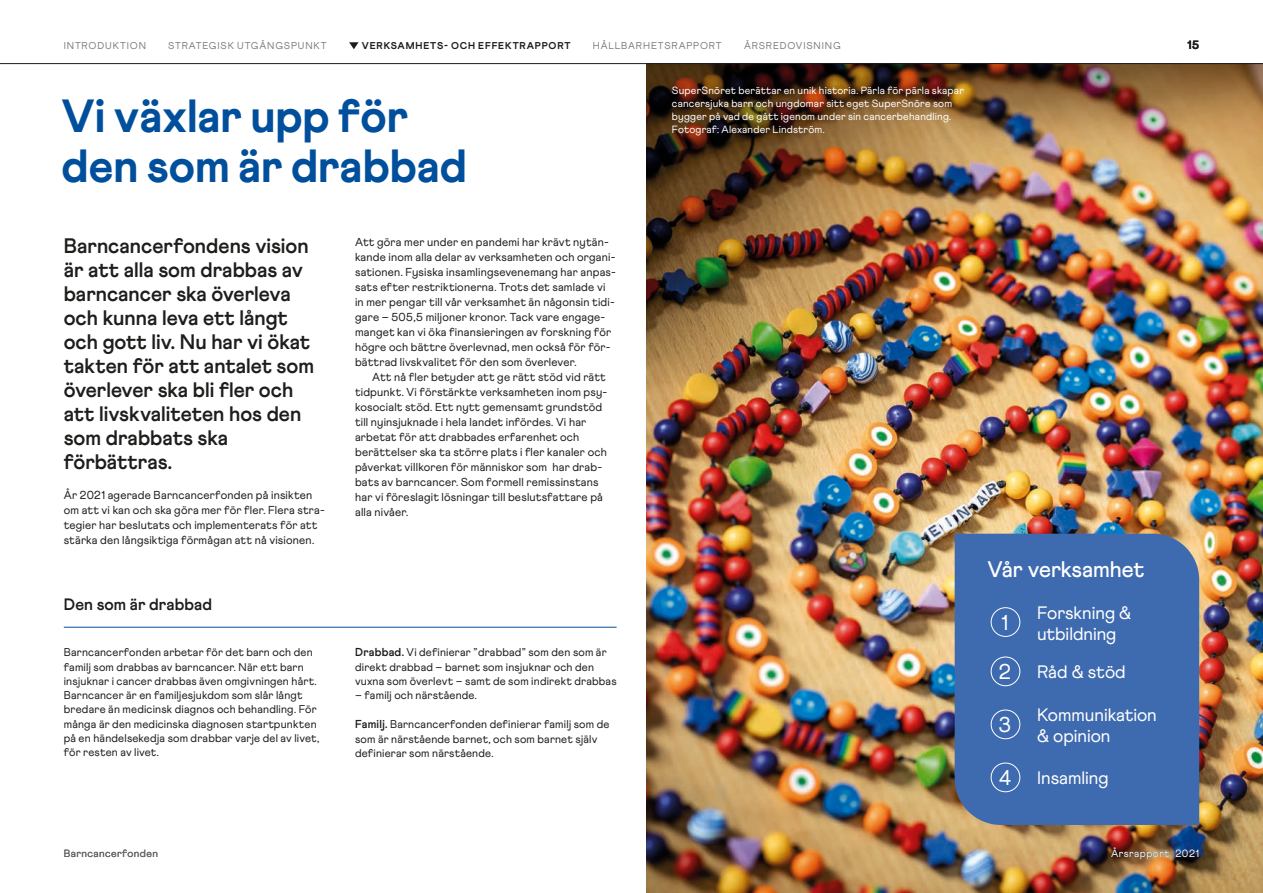
<style>
.page{position:relative;width:1263px;height:893px;background:#fff}
.page>*{position:absolute;margin:0;border:0;box-sizing:border-box;transform-origin:0 0}
._2021_Rubrik_1_Bold{font:800 46.5px/49.5px "Athletics";color:#004f9c}
.Underrubrik_fakta{font:500 22.5px "Athletics";letter-spacing:-.005em;color:#fff}
.t1{font:21.45px "Athletics";color:#fff}
._2021_Introduktionst{font:700 21px/24px "Athletics";color:#1d1d1b}
.Brödtext{font:18px/21px "Athletics";letter-spacing:-.005em;color:#fff}
._2021_faktarubrik_m{font:700 16.5px "Athletics";letter-spacing:.005em;color:#1d1d1b}
.sidnummer{font:800 12px "Athletics";color:#1d1d1b}
.Brödtext-2{font:11.55px/15px "Athletics";letter-spacing:.015em;color:#1d1d1b}
.Brödtext_indrag{font:11.55px/15px "Athletics";letter-spacing:.015em;color:#1d1d1b}
.Fakta_brödtext{font:11.25px/14.2px "Athletics";letter-spacing:.015em;color:#1d1d1b}
.bildtext{font:10.5px/12.9px "Athletics";letter-spacing:.02em;color:#fff}
.footer_vänster{font:10.5px "Athletics";letter-spacing:.04em;color:#646463}
.footer_höger{font:10.5px "Athletics";letter-spacing:.04em;color:#fff}
.t2{font:9.9px "Athletics";letter-spacing:.085em;color:#7c7c7c}
.t3{font:800 9.9px "Athletics";letter-spacing:.08em;color:#1d1d1b}
.s1{font-weight:700;font-size:11.55px}
</style>
<div class="page">
<img style="left:646px;top:64px;width:617px;height:829px">
<div style="left:955px;top:534px;width:244px;height:291px;background:#3e6aaf"></div>
<div style="left:991px;top:607px;width:29px;height:30px;border:1px solid #fff;border-radius:50%"></div>
<div style="left:991px;top:657px;width:29px;height:29px;border:1px solid #fff;border-radius:50%"></div>
<div style="left:991px;top:710px;width:29px;height:29px;border:1px solid #fff;border-radius:50%"></div>
<div style="left:991px;top:763px;width:29px;height:29px;border:1px solid #fff;border-radius:50%"></div>
<hr style="left:64px;top:627px;width:553px;height:1px;background:#004f9c">
<hr style="left:0;top:63px;width:1263px;height:1px;background:#1d1d1b">
<svg style="left:349px;top:42px;width:10px;height:7px"></svg>
<p class="t2" style="left:64px;top:40px;width:84px">INTRODUKTION</p>
<p class="t2" style="left:168px;top:40px;width:160px">STRATEGISK UTGÅNGSPUNKT</p>
<p class="t3" style="left:362px;top:40px;width:210px">VERKSAMHETS- OCH EFFEKTRAPPORT</p>
<p class="t2" style="left:593px;top:40px;width:130px">HÅLLBARHETSRAPPORT</p>
<p class="t2" style="left:744px;top:40px;width:98px">ÅRSREDOVISNING</p>
<p class="_2021_Rubrik_1_Bold" style="left:62px;top:92px;width:407px">Vi växlar upp för den som är drabbad</p>
<p class="_2021_Introduktionst" style="left:64px;top:234px;width:252px">Barncancerfondens vision är att alla som drabbas av barncancer ska överleva och kunna leva ett långt och gott liv. Nu har vi ökat takten för att antalet som överlever ska bli fler och att livskvaliteten hos den som drabbats ska förbättras.</p>
<p class="Brödtext-2" style="left:64px;top:487px;width:262px">År 2021 agerade Barncancerfonden på insikten om att vi kan och ska göra mer för fler. Flera stra&shy;tegier har beslutats och implementerats för att stärka den långsiktiga förmågan att nå visionen.</p>
<p class="_2021_faktarubrik_m" style="left:64px;top:594px;width:150px">Den som är drabbad</p>
<p class="Fakta_brödtext" style="left:64px;top:645px;width:254px">Barncancerfonden arbetar för det barn och den familj som drabbas av barncancer. När ett barn insjuknar i cancer drabbas även omgivningen hårt.</p>
<p class="Fakta_brödtext" style="left:64px;top:688px;width:257px">Barncancer är en familjesjukdom som slår långt bredare än medicinsk diagnos och behandling. För många är den medicinska diagnosen startpunkten på en händelsekedja som drabbar varje del av livet, för resten av livet.</p>
<p class="Brödtext-2" style="left:355px;top:234px;width:262px">Att göra mer under en pandemi har krävt nytän&shy;kande inom alla delar av verksamheten och organi&shy;sationen. Fysiska insamlingsevenemang har anpas&shy;sats efter restriktionerna. Trots det samlade vi in mer pengar till vår verksamhet än någonsin tidi&shy;gare – 505,5 miljoner kronor. Tack vare engage&shy;manget kan vi öka finansieringen av forskning för högre och bättre överlevnad, men också för för&shy;bättrad livskvalitet för den som överlever.</p>
<p class="Brödtext_indrag" style="left:355px;top:369px;width:254px;text-indent:17px">Att nå fler betyder att ge rätt stöd vid rätt tidpunkt. Vi förstärkte verksamheten inom psy&shy;kosocialt stöd. Ett nytt gemensamt grundstöd till nyinsjuknade i hela landet infördes. Vi har arbetat för att drabbades erfarenhet och berättelser ska ta större plats i fler kanaler och påverkat villkoren för människor som har drab&shy;bats av barncancer. Som formell remissinstans har vi föreslagit lösningar till beslutsfattare på alla nivåer.</p>
<p class="Fakta_brödtext" style="left:355px;top:646px;width:263px"><span class="s1">Drabbad.</span> Vi definierar ”drabbad” som den som är direkt drabbad – barnet som insjuknar och den vuxna som överlevt – samt de som indirekt drabbas</p>
<p class="Fakta_brödtext" style="left:355px;top:688px;width:123px">– familj och närstående.</p>
<p class="Fakta_brödtext" style="left:355px;top:718px;width:256px"><span class="s1">Familj.</span> Barncancerfonden definierar familj som de som är närstående barnet, och som barnet själv definierar som närstående.</p>
<p class="footer_vänster" style="left:64px;top:847px;width:96px">Barncancerfonden</p>
<p class="bildtext" style="left:672px;top:84px;width:294px">SuperSnöret berättar en unik historia. Pärla för pärla skapar cancersjuka barn och ungdomar sitt eget SuperSnöre som bygger på vad de gått igenom under sin cancerbehandling.</p>
<p class="bildtext" style="left:672px;top:123px;width:154px">Fotograf: Alexander Lindström.</p>
<p class="sidnummer" style="left:1187px;top:38px;width:13px">15</p>
<p class="Underrubrik_fakta" style="left:987px;top:556px;width:159px">Vår verksamhet</p>
<p class="t1" style="left:1001px;top:610px;width:8px">1</p>
<p class="Brödtext" style="left:1037px;top:602px;width:96px">Forskning &amp; utbildning</p>
<p class="t1" style="left:999px;top:659px;width:14px">2</p>
<p class="Brödtext" style="left:1037px;top:662px;width:90px">Råd &amp; stöd</p>
<p class="t1" style="left:999px;top:712px;width:14px">3</p>
<p class="Brödtext" style="left:1037px;top:704px;width:121px">Kommunikation &amp; opinion</p>
<p class="t1" style="left:999px;top:765px;width:14px">4</p>
<p class="Brödtext" style="left:1037px;top:768px;width:73px">Insamling</p>
<p class="footer_höger" style="left:1111px;top:847px;width:90px">Årsrapport 2021</p>
</div>
